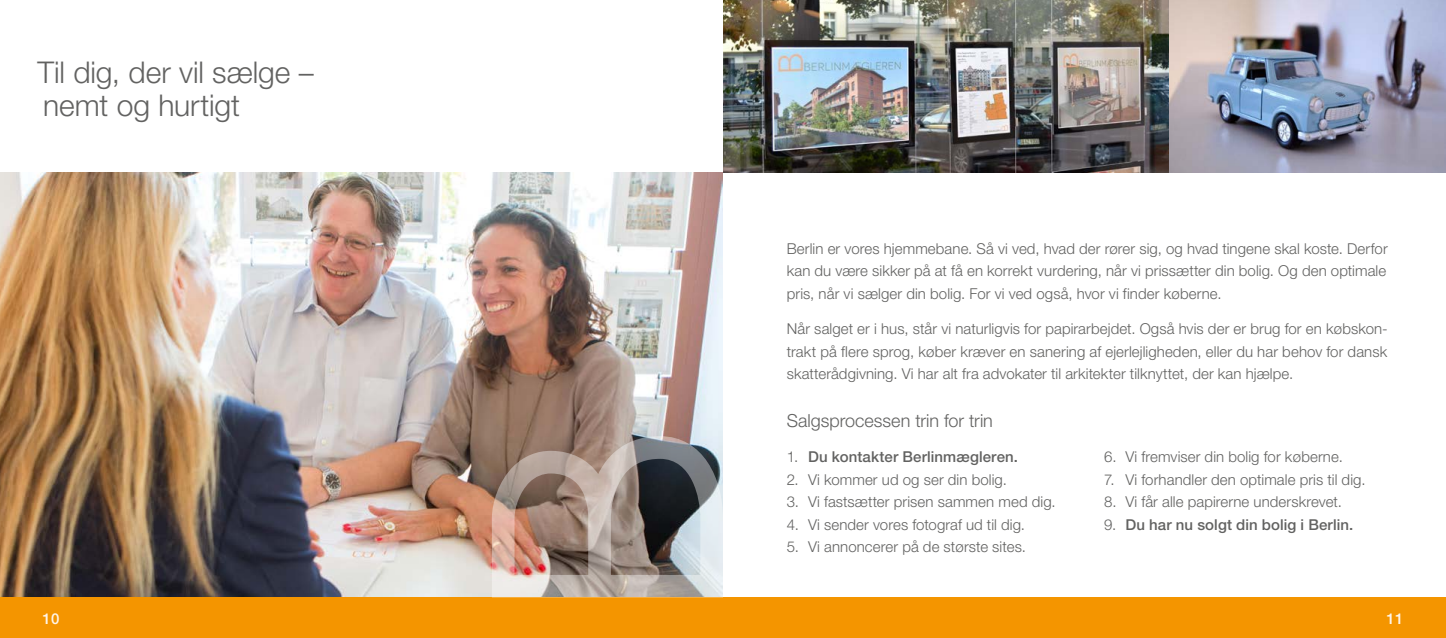
<style>
.page{position:relative;width:1446px;height:638px;background:#fff}
.page>*{position:absolute;margin:0;border:0;box-sizing:border-box;transform-origin:0 0}
.t1{font:300 30px/33px "Helvetica Neue";letter-spacing:-.005em;color:#626261}
.t2{font:300 18px "Helvetica Neue";color:#626261}
.t3{font:300 15px/22.5px "Helvetica Neue";letter-spacing:.005em;color:#626261;text-align:justify}
.t4{font:500 15px "Helvetica Neue";letter-spacing:.01em;color:#626261}
.t5{font:500 15px "Helvetica Neue";color:#fff5e9}
.s1{font-weight:300}
</style>
<div class="page">
<img style="left:0;top:173px;width:723px;height:424px">
<img style="left:723px;top:0;width:446px;height:172px">
<img style="left:1169px;top:0;width:277px;height:172px">
<div style="left:0;top:597px;width:1446px;height:41px;background:#f49500"></div>
<img style="left:492px;top:436px;width:231px;height:161px">
<h1 class="t1" style="left:37px;top:55px;width:278px">Til dig, der vil sælge – nemt og hurtigt</h1>
<p class="t3" style="left:787px;top:237px;width:602px">Berlin er vores hjemmebane. Så vi ved, hvad der rører sig, og hvad tingene skal koste. Derfor kan du være sikker på at få en korrekt vurdering, når vi prissætter din bolig. Og den optimale pris, når vi sælger din bolig. For vi ved også, hvor vi finder køberne.</p>
<p class="t3" style="left:787px;top:317px;width:602px">Når salget er i hus, står vi naturligvis for papirarbejdet. Også hvis der er brug for en købskon&shy;trakt på flere sprog, køber kræver en sanering af ejerlejligheden, eller du har behov for dansk skatterådgivning. Vi har alt fra advokater til arkitekter tilknyttet, der kan hjælpe.</p>
<p class="t2" style="left:787px;top:410px;width:208px">Salgsprocessen trin for trin</p>
<p class="t4" style="left:787px;top:448px;width:233px"><span class="s1">1.</span> Du kontakter Berlinmægleren.</p>
<p class="t3" style="left:787px;top:468px;width:222px">2. Vi kommer ud og ser din bolig.</p>
<p class="t3" style="left:787px;top:490px;width:270px">3. Vi fastsætter prisen sammen med dig.</p>
<p class="t3" style="left:787px;top:513px;width:240px">4. Vi sender vores fotograf ud til dig.</p>
<p class="t3" style="left:787px;top:535px;width:241px">5. Vi annoncerer på de største sites.</p>
<p class="t3" style="left:1104px;top:445px;width:240px">6. Vi fremviser din bolig for køberne.</p>
<p class="t3" style="left:1104px;top:468px;width:263px">7. Vi forhandler den optimale pris til dig.</p>
<p class="t3" style="left:1104px;top:490px;width:239px">8. Vi får alle papirerne underskrevet.</p>
<p class="t4" style="left:1104px;top:516px;width:251px"><span class="s1">9.</span> Du har nu solgt din bolig i Berlin.</p>
<p class="t5" style="left:43px;top:609px;width:18px">10</p>
<p class="t5" style="left:1386px;top:609px;width:18px">11</p>
</div>
